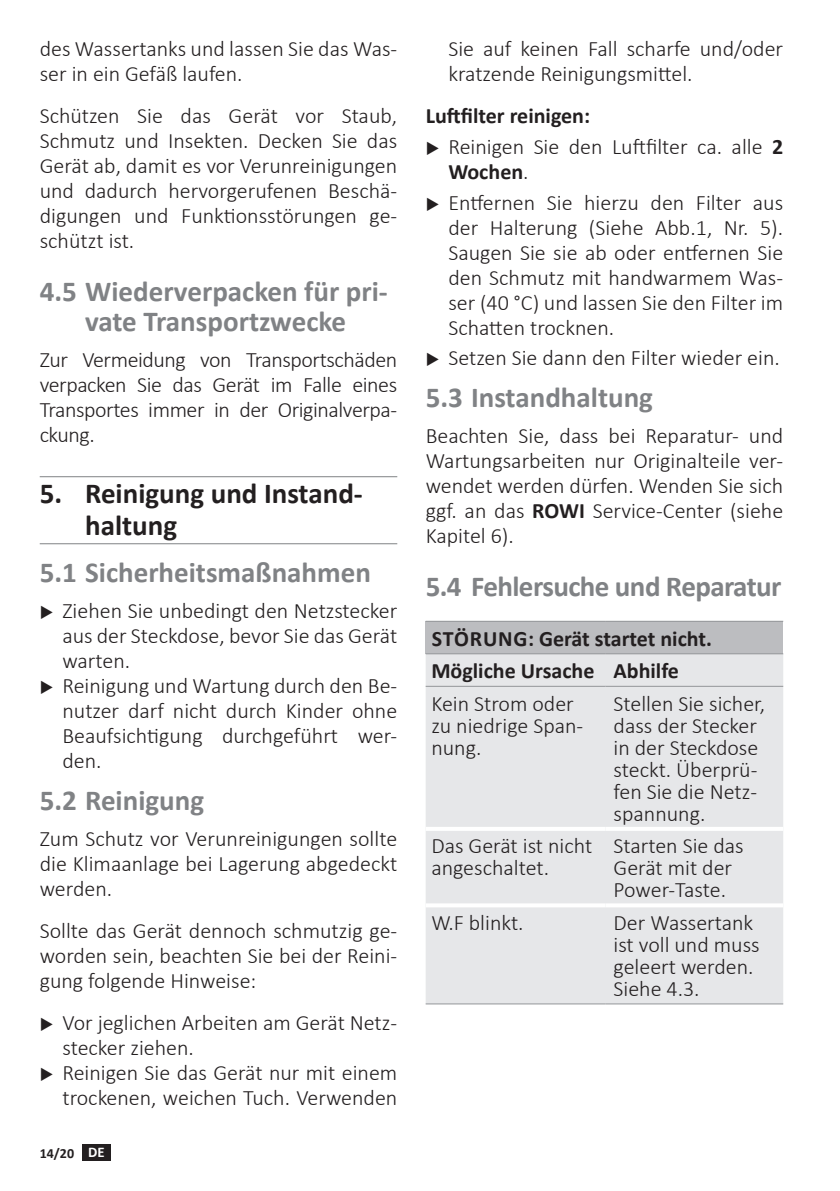
<style>
.page{position:relative;width:840px;height:1191px;background:#fff}
.page>*{position:absolute;margin:0;border:0;box-sizing:border-box;transform-origin:0 0}
.t1{font:700 29px/30px "Calibri";color:#808285;text-align:center}
.t2{font:700 29px/32px "Calibri";color:#231f20}
.t3{font:700 29px "Calibri";letter-spacing:-.02em;color:#808285}
.t4{font:300 22px/25px "Calibri";color:#231f20}
.t5{font:700 22px/32.4px "Calibri";color:#231f20}
.t6{font:700 14px "Calibri";color:#231f20}
.s1{font-size:14.8px;color:#fff}
.s2{font-weight:700}
</style>
<div class="page">
<div style="left:82px;top:1144px;width:29px;height:16px;background:#231f20"></div>
<hr style="left:40px;top:476px;width:357px;height:1px;background:#808285">
<hr style="left:40px;top:543px;width:357px;height:1px;background:#808285">
<div style="left:425px;top:621px;width:357px;height:33px;background:#bcbdc0"></div>
<div style="left:425px;top:654px;width:357px;height:349px;background:#e6e7e9"></div>
<hr style="left:425px;top:827px;width:180px;height:4px;background:#fff">
<hr style="left:605px;top:827px;width:177px;height:4px;background:#fff">
<hr style="left:425px;top:903px;width:180px;height:4px;background:#fff">
<hr style="left:605px;top:903px;width:177px;height:4px;background:#fff">
<hr style="left:425px;top:621px;width:180px;height:1px;background:#939598">
<hr style="left:605px;top:621px;width:177px;height:1px;background:#939598">
<hr style="left:425px;top:653px;width:180px;height:1px;background:#939598">
<hr style="left:605px;top:653px;width:177px;height:1px;background:#939598">
<hr style="left:425px;top:686px;width:180px;height:1px;background:#939598">
<hr style="left:605px;top:686px;width:177px;height:1px;background:#939598">
<hr style="left:425px;top:1003px;width:180px;height:1px;background:#939598">
<hr style="left:605px;top:1003px;width:177px;height:1px;background:#939598">
<p class="t4" style="left:40px;top:36px;width:359px">des Wassertanks und lassen Sie das Was&shy;ser in ein Gefäß laufen.</p>
<p class="t4" style="left:40px;top:103px;width:359px;text-align:justify">Schützen Sie das Gerät vor Staub, Schmutz und Insekten. Decken Sie das Gerät ab, damit es vor Verunreinigungen und dadurch hervorgerufenen Beschä&shy;digungen und Funktionsstörungen ge&shy;schützt ist.</p>
<h1 class="t1" style="left:40px;top:276px;width:349px">4.5 Wiederverpacken für pri&shy;vate Transportzwecke</h1>
<p class="t4" style="left:40px;top:347px;width:359px;text-align:justify">Zur Vermeidung von Transportschäden verpacken Sie das Gerät im Falle eines Transportes immer in der Originalverpa&shy;ckung.</p>
<h1 class="t2" style="left:85px;top:477px;width:279px;text-indent:-45px">5. Reinigung und Instand&shy;haltung</h1>
<h1 class="t1" style="left:40px;top:557px;width:332px">5.1 Sicherheitsmaßnahmen</h1>
<p class="t4" style="left:62px;top:598px;width:336px">Ziehen Sie unbedingt den Netzstecker aus der Steckdose, bevor Sie das Gerät warten.<br>Reinigung und Wartung durch den Be&shy;nutzer darf nicht durch Kinder ohne<br>Beaufsichtigung durchgeführt wer&shy;den.</p>
<h1 class="t1" style="left:40px;top:784px;width:166px">5.2 Reinigung</h1>
<p class="t4" style="left:40px;top:826px;width:359px;text-align:justify">Zum Schutz vor Verunreinigungen sollte die Klimaanlage bei Lagerung abgedeckt werden.</p>
<p class="t4" style="left:40px;top:918px;width:359px;text-align:justify">Sollte das Gerät dennoch schmutzig ge&shy;worden sein, beachten Sie bei der Reini&shy;gung folgende Hinweise:</p>
<p class="t4" style="left:62px;top:1010px;width:336px">Vor jeglichen Arbeiten am Gerät Netz&shy;stecker ziehen.<br>Reinigen Sie das Gerät nur mit einem trockenen, weichen Tuch. Verwenden</p>
<p class="t6" style="left:40px;top:1143px;width:66px">14/20 <span class="s1">DE</span></p>
<p class="t4" style="left:448px;top:36px;width:336px">Sie auf keinen Fall scharfe und/oder kratzende Reinigungsmittel.</p>
<p class="t4" style="left:448px;top:100px;width:336px;line-height:30.6px;text-indent:-23px"><span class="s2">Luftfilter reinigen:<br></span>Reinigen Sie den Luftfilter ca. alle <span class="s2">2</span></p>
<p class="t4" style="left:448px;top:156px;width:336px;line-height:30.6px"><span class="s2">Wochen</span>.<br>Entfernen Sie hierzu den Filter aus</p>
<p class="t4" style="left:448px;top:215px;width:336px;text-align:justify">der Halterung (Siehe Abb.1, Nr. 5).<br>Saugen Sie sie ab oder entfernen Sie den Schmutz mit handwarmem Was&shy;ser (40 °C) und lassen Sie den Filter im Schatten trocknen.</p>
<p class="t4" style="left:448px;top:345px;width:333px">Setzen Sie dann den Filter wieder ein.</p>
<h1 class="t1" style="left:425px;top:382px;width:229px">5.3 Instandhaltung</h1>
<p class="t4" style="left:425px;top:423px;width:359px;text-align:justify">Beachten Sie, dass bei Reparatur- und Wartungsarbeiten nur Originalteile ver&shy;wendet werden dürfen. Wenden Sie sich ggf. an das <span class="s2">ROWI</span> Service-Center (siehe Kapitel 6).</p>
<h1 class="t3" style="left:425px;top:565px;width:357px">5.4 Fehlersuche und Reparatur</h1>
<p class="t5" style="left:431px;top:622px;width:282px">STÖRUNG: Gerät startet nicht.<br>Mögliche Ursache Abhilfe</p>
<p class="t4" style="left:431px;top:692px;width:153px;line-height:22px">Kein Strom oder zu niedrige Span&shy;nung.</p>
<p class="t4" style="left:613px;top:692px;width:153px;line-height:22px">Stellen Sie sicher, dass der Stecker in der Steckdose steckt. Überprü&shy;fen Sie die Netz&shy;spannung.</p>
<p class="t4" style="left:431px;top:835px;width:162px;line-height:22px">Das Gerät ist nicht angeschaltet.</p>
<p class="t4" style="left:613px;top:835px;width:132px;line-height:22px">Starten Sie das<br>Gerät mit der<br>Power-Taste.</p>
<p class="t4" style="left:431px;top:910px;width:94px">W.F blinkt.</p>
<p class="t4" style="left:613px;top:911px;width:148px;line-height:22px">Der Wassertank ist voll und muss geleert werden.<br>Siehe 4.3.</p>
</div>
